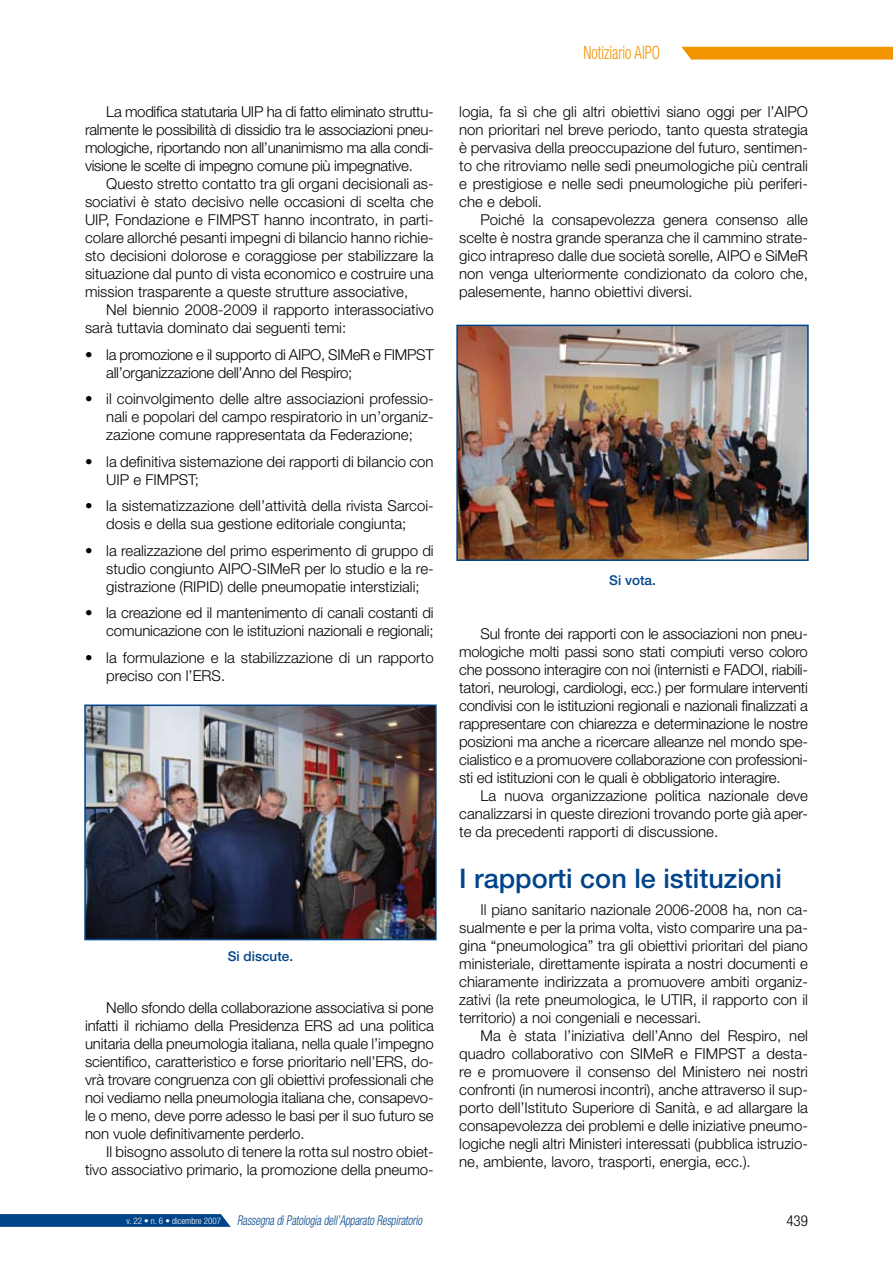
<style>
.page{position:relative;width:893px;height:1263px;background:#fff}
.page>*{position:absolute;margin:0;border:0;box-sizing:border-box;transform-origin:0 0}
.t1{font:500 27px "Helvetica Neue LT Std";color:#004489}
.t2{font:300 condensed 18.45px "Helvetica Neue LT Std";color:#f29400;scale:.8 1}
.t3{font:300 15px/18px "Helvetica Neue LT Std";color:#000;text-align:justify}
.t4{font:300 15px/18px "Helvetica Neue LT Std";letter-spacing:-.02em;color:#000}
.t5{font:300 condensed 15px "Helvetica Neue LT Std";color:#000}
.t6{font:italic 300 condensed 13.5px "Helvetica Neue LT Std";color:#004489;scale:.8 1}
.t7{font:500 13.5px "Helvetica Neue LT Std";color:#004489}
.s1{font-style:normal;font-size:9px;color:#fff}
</style>
<div class="page">
<svg style="left:0;top:1214px;width:231px;height:13px;background:#0a4b8d"></svg>
<img style="left:87px;top:707px;width:347px;height:230px">
<div style="left:84px;top:704px;width:353px;height:236px;border:2px solid #004489"></div>
<img style="left:459px;top:328px;width:347px;height:230px">
<div style="left:456px;top:325px;width:353px;height:236px;border:2px solid #004489"></div>
<svg style="left:681px;top:47px;width:212px;height:13px;background:#f29a0f"></svg>
<p class="t3" style="left:85px;top:102px;width:350px;text-indent:21px">La modifica statutaria UIP ha di fatto eliminato struttu&shy;ralmente le possibilità di dissidio tra le associazioni pneu&shy;mologiche, riportando non all’unanimismo ma alla condi&shy;visione le scelte di impegno comune più impegnative.</p>
<p class="t3" style="left:85px;top:174px;width:350px;text-indent:21px">Questo stretto contatto tra gli organi decisionali as&shy;sociativi è stato decisivo nelle occasioni di scelta che UIP, Fondazione e FIMPST hanno incontrato, in parti&shy;colare allorché pesanti impegni di bilancio hanno richie&shy;sto decisioni dolorose e coraggiose per stabilizzare la situazione dal punto di vista economico e costruire una mission trasparente a queste strutture associative,</p>
<p class="t3" style="left:85px;top:300px;width:350px;text-indent:21px">Nel biennio 2008-2009 il rapporto interassociativo sarà tuttavia dominato dai seguenti temi:</p>
<p class="t4" style="left:106px;top:345px;width:329px;text-indent:-21px">• la promozione e il supporto di AIPO, SIMeR e FIMPST all’organizzazione dell’Anno del Respiro;</p>
<p class="t3" style="left:106px;top:389px;width:329px;text-indent:-21px">• il coinvolgimento delle altre associazioni professio&shy;nali e popolari del campo respiratorio in un’organiz&shy;zazione comune rappresentata da Federazione;</p>
<p class="t3" style="left:106px;top:452px;width:329px;text-indent:-21px">• la definitiva sistemazione dei rapporti di bilancio con<br>UIP e FIMPST;</p>
<p class="t3" style="left:85px;top:496px;width:350px;text-align:center">• la sistematizzazione dell’attività della rivista Sarcoi&shy;dosis e della sua gestione editoriale congiunta;</p>
<p class="t3" style="left:106px;top:541px;width:329px;text-indent:-21px">• la realizzazione del primo esperimento di gruppo di studio congiunto AIPO-SIMeR per lo studio e la re&shy;gistrazione (RIPID) delle pneumopatie interstiziali;</p>
<p class="t3" style="left:85px;top:603px;width:350px;text-align:right">• la creazione ed il mantenimento di canali costanti di comunicazione con le istituzioni nazionali e regionali;</p>
<p class="t3" style="left:106px;top:648px;width:329px;text-indent:-21px">• la formulazione e la stabilizzazione di un rapporto preciso con l’ERS.</p>
<p class="t7" style="left:228px;top:948px;width:67px">Si discute.</p>
<p class="t3" style="left:85px;top:998px;width:350px;text-indent:21px">Nello sfondo della collaborazione associativa si pone infatti il richiamo della Presidenza ERS ad una politica unitaria della pneumologia italiana, nella quale l’impegno scientifico, caratteristico e forse prioritario nell’ERS, do&shy;vrà trovare congruenza con gli obiettivi professionali che noi vediamo nella pneumologia italiana che, consapevo&shy;le o meno, deve porre adesso le basi per il suo futuro se non vuole definitivamente perderlo.</p>
<p class="t3" style="left:85px;top:1142px;width:350px;text-align:right">Il bisogno assoluto di tenere la rotta sul nostro obiet&shy;tivo associativo primario, la promozione della pneumo-</p>
<p class="t2" style="left:583px;top:42px;width:97px">Notiziario AIPO</p>
<p class="t3" style="left:459px;top:102px;width:350px">logia, fa sì che gli altri obiettivi siano oggi per l’AIPO non prioritari nel breve periodo, tanto questa strategia è pervasiva della preoccupazione del futuro, sentimen&shy;to che ritroviamo nelle sedi pneumologiche più centrali e prestigiose e nelle sedi pneumologiche più periferi&shy;che e deboli.</p>
<p class="t3" style="left:459px;top:210px;width:350px;text-indent:21px">Poiché la consapevolezza genera consenso alle scelte è nostra grande speranza che il cammino strate&shy;gico intrapreso dalle due società sorelle, AIPO e SiMeR non venga ulteriormente condizionato da coloro che, palesemente, hanno obiettivi diversi.</p>
<p class="t7" style="left:609px;top:572px;width:48px">Si vota.</p>
<p class="t3" style="left:459px;top:624px;width:350px;text-indent:21px">Sul fronte dei rapporti con le associazioni non pneu&shy;mologiche molti passi sono stati compiuti verso coloro che possono interagire con noi (internisti e FADOI, riabili&shy;tatori, neurologi, cardiologi, ecc.) per formulare interventi condivisi con le istituzioni regionali e nazionali finalizzati a rappresentare con chiarezza e determinazione le nostre posizioni ma anche a ricercare alleanze nel mondo spe&shy;cialistico e a promuovere collaborazione con professioni&shy;sti ed istituzioni con le quali è obbligatorio interagire.</p>
<p class="t3" style="left:459px;top:786px;width:350px;text-indent:21px">La nuova organizzazione politica nazionale deve canalizzarsi in queste direzioni trovando porte già aper&shy;te da precedenti rapporti di discussione.</p>
<h1 class="t1" style="left:459px;top:863px;width:324px">I rapporti con le istituzioni</h1>
<p class="t3" style="left:459px;top:900px;width:350px;text-indent:21px">Il piano sanitario nazionale 2006-2008 ha, non ca&shy;sualmente e per la prima volta, visto comparire una pa&shy;gina “pneumologica” tra gli obiettivi prioritari del piano ministeriale, direttamente ispirata a nostri documenti e chiaramente indirizzata a promuovere ambiti organiz&shy;zativi (la rete pneumologica, le UTIR, il rapporto con il territorio) a noi congeniali e necessari.</p>
<p class="t3" style="left:459px;top:1026px;width:350px;text-indent:21px">Ma è stata l’iniziativa dell’Anno del Respiro, nel quadro collaborativo con SIMeR e FIMPST a desta&shy;re e promuovere il consenso del Ministero nei nostri confronti (in numerosi incontri), anche attraverso il sup&shy;porto dell’Istituto Superiore di Sanità, e ad allargare la consapevolezza dei problemi e delle iniziative pneumo&shy;logiche negli altri Ministeri interessati (pubblica istruzio&shy;ne, ambiente, lavoro, trasporti, energia, ecc.).</p>
<p class="t6" style="left:127px;top:1212px;width:371px"><span class="s1">v. 22 • n. 6 • dicembre 2007</span> Rassegna di Patologia dell’Apparato Respiratorio</p>
<p class="t5" style="left:786px;top:1212px;width:23px">439</p>
</div>
